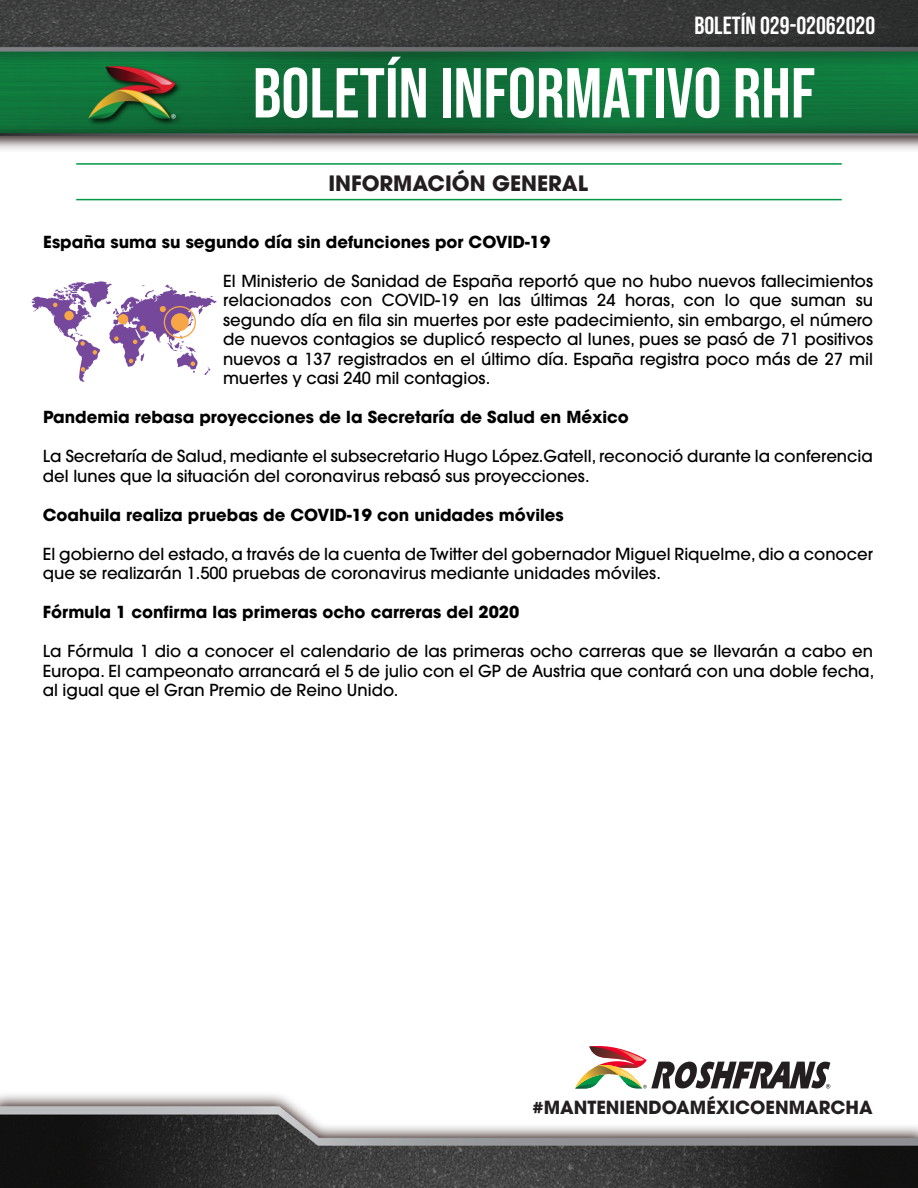
<style>
.page{position:relative;width:918px;height:1188px;background:#fff}
.page>*{position:absolute;margin:0;border:0;box-sizing:border-box;transform-origin:0 0}
.t1{font:70.5px "Bebas Neue";color:#fff}
.t2{font:24.75px "Bebas Neue";color:#fff}
.t3{font:700 21px "Avant Garde";color:#231f20}
.t4{font:700 18px "Avant Garde";color:#231f20}
.t5{font:500 16.5px/19.5px "Avant Garde";color:#000;text-align:justify}
.t6{font:700 16.5px "Avant Garde";color:#000}
</style>
<div class="page">
<svg style="left:575px;top:1045px;width:255px;height:43px"></svg>
<img style="left:0;top:1094px;width:918px;height:94px">
<img style="left:0;top:0;width:918px;height:150px">
<svg style="left:31px;top:281px;width:186px;height:101px"></svg>
<div style="left:164px;top:306px;width:32px;height:32px;border:1px solid #f6a646;border-radius:50%"></div>
<div style="left:171px;top:313px;width:18px;height:18px;background:#f6a646;border-radius:50%"></div>
<hr style="left:76px;top:163px;width:766px;height:2px;background:#009847">
<hr style="left:76px;top:199px;width:766px;height:1px;background:#009847">
<h2 class="t2" style="left:694px;top:11px;width:182px">BOLETÍN 029-02062020</h2>
<h1 class="t1" style="left:253px;top:53px;width:564px">BOLETÍN INFORMATIVO RHF</h1>
<p class="t3" style="left:328px;top:169px;width:261px">INFORMACIÓN GENERAL</p>
<p class="t6" style="left:43px;top:231px;width:508px">España suma su segundo día sin defunciones por COVID-19</p>
<p class="t5" style="left:223px;top:271px;width:652px">El Ministerio de Sanidad de España reportó que no hubo nuevos fallecimientos relacionados con COVID-19 en las últimas 24 horas, con lo que suman su segundo día en fila sin muertes por este padecimiento, sin embargo, el número de nuevos contagios se duplicó respecto al lunes, pues se pasó de 71 positivos nuevos a 137 registrados en el último día. España registra poco más de 27 mil muertes y casi 240 mil contagios.</p>
<p class="t6" style="left:43px;top:406px;width:587px">Pandemia rebasa proyecciones de la Secretaría de Salud en México</p>
<p class="t5" style="left:43px;top:446px;width:832px">La Secretaría de Salud, mediante el subsecretario Hugo López.Gatell, reconoció durante la conferencia del lunes que la situación del coronavirus rebasó sus proyecciones.</p>
<p class="t6" style="left:43px;top:504px;width:522px">Coahuila realiza pruebas de COVID-19 con unidades móviles</p>
<p class="t5" style="left:43px;top:544px;width:832px">El gobierno del estado, a través de la cuenta de Twitter del gobernador Miguel Riquelme, dio a conocer que se realizarán 1.500 pruebas de coronavirus mediante unidades móviles.</p>
<p class="t6" style="left:43px;top:601px;width:478px">Fórmula 1 confirma las primeras ocho carreras del 2020</p>
<p class="t5" style="left:43px;top:641px;width:833px">La Fórmula 1 dio a conocer el calendario de las primeras ocho carreras que se llevarán a cabo en Europa. El campeonato arrancará el 5 de julio con el GP de Austria que contará con una doble fecha, al igual que el Gran Premio de Reino Unido.</p>
<p class="t4" style="left:533px;top:1095px;width:342px">#MANTENIENDOAMÉXICOENMARCHA</p>
</div>
